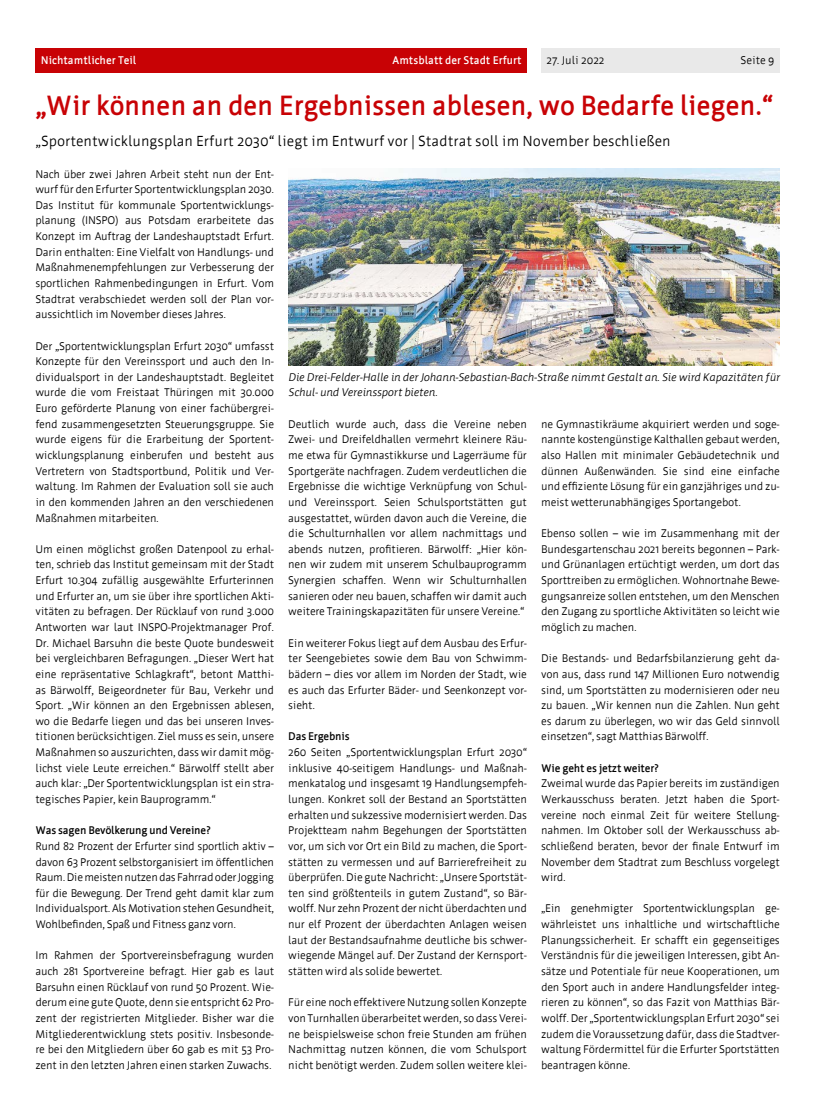
<style>
.page{position:relative;width:833px;height:1117px;background:#fff}
.page>*{position:absolute;margin:0;border:0;box-sizing:border-box;transform-origin:0 0}
.H1-u1{font:700 27.5px "Werk";letter-spacing:-.01em;color:#c80205}
.P-uz{font:14.38px "Werk";color:#000}
.P-Normal{font:11px/15.6px "Werk";letter-spacing:-.02em;color:#000;text-align:justify}
.t1{font:italic 11px/15.6px "Werk";letter-spacing:-.02em;color:#000}
.P-zu{font:700 11px "Werk";letter-spacing:-.02em;color:#000}
.t2{font:700 11px "Werk";color:#fff}
.P-Normal-2{font:11px "Werk";color:#000}
</style>
<div class="page">
<div style="left:541px;top:48px;width:239px;height:25px;background:#e9e9e9"></div>
<div style="left:35px;top:48px;width:492px;height:25px;background:#c80205"></div>
<img style="left:288px;top:169px;width:492px;height:196px">
<p class="t2" style="left:41px;top:55px;width:97px">Nichtamtlicher Teil</p>
<p class="t2" style="left:392px;top:55px;width:131px">Amtsblatt der Stadt Erfurt</p>
<p class="P-Normal-2" style="left:546px;top:54px;width:60px">27. Juli 2022</p>
<p class="P-Normal" style="left:740px;top:53px;width:36px">Seite 9</p>
<h1 class="H1-u1" style="left:35px;top:90px;width:739px">„Wir können an den Ergebnissen ablesen, wo Bedarfe liegen.“</h1>
<p class="P-uz" style="left:35px;top:133px;width:637px">„Sportentwicklungsplan Erfurt 2030“ liegt im Entwurf vor | Stadtrat soll im November beschließen</p>
<p class="P-Normal" style="left:35px;top:166px;width:240px">Nach über zwei Jahren Arbeit steht nun der Ent&shy;wurf für den Erfurter Sportentwicklungsplan 2030.<br>Das Institut für kommunale Sportentwicklungs&shy;planung (INSPO) aus Potsdam erarbeitete das Konzept im Auftrag der Landeshauptstadt Erfurt.<br>Darin enthalten: Eine Vielfalt von Handlungs- und Maßnahmenempfehlungen zur Verbesserung der sportlichen Rahmenbedingungen in Erfurt. Vom Stadtrat verabschiedet werden soll der Plan vor&shy;aussichtlich im November dieses Jahres.</p>
<p class="P-Normal" style="left:35px;top:338px;width:240px">Der „Sportentwicklungsplan Erfurt 2030“ umfasst Konzepte für den Vereinssport und auch den In&shy;dividualsport in der Landeshauptstadt. Begleitet wurde die vom Freistaat Thüringen mit 30.000<br>Euro geförderte Planung von einer fachübergrei&shy;fend zusammengesetzten Steuerungsgruppe. Sie wurde eigens für die Erarbeitung der Sportent&shy;wicklungsplanung einberufen und besteht aus Vertretern von Stadtsportbund, Politik und Ver&shy;waltung. Im Rahmen der Evaluation soll sie auch in den kommenden Jahren an den verschiedenen Maßnahmen mitarbeiten.</p>
<p class="P-Normal" style="left:35px;top:541px;width:240px">Um einen möglichst großen Datenpool zu erhal&shy;ten, schrieb das Institut gemeinsam mit der Stadt Erfurt 10.304 zufällig ausgewählte Erfurterinnen und Erfurter an, um sie über ihre sportlichen Akti&shy;vitäten zu befragen. Der Rücklauf von rund 3.000<br>Antworten war laut INSPO-Projektmanager Prof.<br>Dr. Michael Barsuhn die beste Quote bundesweit bei vergleichbaren Befragungen. „Dieser Wert hat eine repräsentative Schlagkraft“, betont Matthi&shy;as Bärwolff, Beigeordneter für Bau, Verkehr und Sport. „Wir können an den Ergebnissen ablesen, wo die Bedarfe liegen und das bei unseren Inves&shy;titionen berücksichtigen. Ziel muss es sein, unsere Maßnahmen so auszurichten, dass wir damit mög&shy;lichst viele Leute erreichen.“ Bärwolff stellt aber auch klar: „Der Sportentwicklungsplan ist ein stra&shy;tegisches Papier, kein Bauprogramm.“</p>
<p class="P-zu" style="left:35px;top:824px;width:177px">Was sagen Bevölkerung und Vereine?</p>
<p class="P-Normal" style="left:35px;top:838px;width:240px">Rund 82 Prozent der Erfurter sind sportlich aktiv – davon 63 Prozent selbstorganisiert im öffentlichen Raum. Die meisten nutzen das Fahrrad oder Jogging für die Bewegung. Der Trend geht damit klar zum Individualsport. Als Motivation stehen Gesundheit, Wohlbefinden, Spaß und Fitness ganz vorn.</p>
<p class="P-Normal" style="left:35px;top:947px;width:240px">Im Rahmen der Sportvereinsbefragung wurden auch 281 Sportvereine befragt. Hier gab es laut Barsuhn einen Rücklauf von rund 50 Prozent. Wie&shy;derum eine gute Quote, denn sie entspricht 62 Pro&shy;zent der registrierten Mitglieder. Bisher war die Mitgliederentwicklung stets positiv. Insbesonde&shy;re bei den Mitgliedern über 60 gab es mit 53 Pro&shy;zent in den letzten Jahren einen starken Zuwachs.</p>
<p class="t1" style="left:288px;top:369px;width:493px">Die Drei-Felder-Halle in der Johann-Sebastian-Bach-Straße nimmt Gestalt an. Sie wird Kapazitäten für<br>Schul- und Vereinssport bieten.</p>
<p class="P-Normal" style="left:541px;top:416px;width:240px">ne Gymnastikräume akquiriert werden und soge&shy;nannte kostengünstige Kalthallen gebaut werden, also Hallen mit minimaler Gebäudetechnik und dünnen Außenwänden. Sie sind eine einfache und effiziente Lösung für ein ganzjähriges und zu&shy;meist wetterunabhängiges Sportangebot.</p>
<p class="P-Normal" style="left:541px;top:525px;width:240px">Ebenso sollen – wie im Zusammenhang mit der Bundesgartenschau 2021 bereits begonnen – Park&shy;und Grünanlagen ertüchtigt werden, um dort das Sporttreiben zu ermöglichen. Wohnortnahe Bewe&shy;gungsanreize sollen entstehen, um den Menschen den Zugang zu sportliche Aktivitäten so leicht wie möglich zu machen.</p>
<p class="P-Normal" style="left:541px;top:650px;width:240px">Die Bestands- und Bedarfsbilanzierung geht da&shy;von aus, dass rund 147 Millionen Euro notwendig sind, um Sportstätten zu modernisieren oder neu zu bauen. „Wir kennen nun die Zahlen. Nun geht es darum zu überlegen, wo wir das Geld sinnvoll einsetzen“, sagt Matthias Bärwolff.</p>
<p class="P-zu" style="left:541px;top:761px;width:119px">Wie geht es jetzt weiter?</p>
<p class="P-Normal" style="left:541px;top:775px;width:240px">Zweimal wurde das Papier bereits im zuständigen Werkausschuss beraten. Jetzt haben die Sport&shy;vereine noch einmal Zeit für weitere Stellung&shy;nahmen. Im Oktober soll der Werkausschuss ab&shy;schließend beraten, bevor der finale Entwurf im November dem Stadtrat zum Beschluss vorgelegt wird.</p>
<p class="P-Normal" style="left:541px;top:900px;width:240px">„Ein genehmigter Sportentwicklungsplan ge&shy;währleistet uns inhaltliche und wirtschaftliche Planungssicherheit. Er schafft ein gegenseitiges Verständnis für die jeweiligen Interessen, gibt An&shy;sätze und Potentiale für neue Kooperationen, um den Sport auch in andere Handlungsfelder integ&shy;rieren zu können“, so das Fazit von Matthias Bär&shy;wolff. Der „Sportentwicklungsplan Erfurt 2030“ sei zudem die Voraussetzung dafür, dass die Stadtver&shy;waltung Fördermittel für die Erfurter Sportstätten beantragen könne.</p>
<p class="P-Normal" style="left:288px;top:416px;width:240px">Deutlich wurde auch, dass die Vereine neben Zwei- und Dreifeldhallen vermehrt kleinere Räu&shy;me etwa für Gymnastikkurse und Lagerräume für Sportgeräte nachfragen. Zudem verdeutlichen die Ergebnisse die wichtige Verknüpfung von Schul&shy;und Vereinssport. Seien Schulsportstätten gut ausgestattet, würden davon auch die Vereine, die die Schulturnhallen vor allem nachmittags und abends nutzen, profitieren. Bärwolff: „Hier kön&shy;nen wir zudem mit unserem Schulbauprogramm Synergien schaffen. Wenn wir Schulturnhallen sanieren oder neu bauen, schaffen wir damit auch weitere Trainingskapazitäten für unsere Vereine.“</p>
<p class="P-Normal" style="left:288px;top:635px;width:240px">Ein weiterer Fokus liegt auf dem Ausbau des Erfur&shy;ter Seengebietes sowie dem Bau von Schwimm&shy;bädern – dies vor allem im Norden der Stadt, wie es auch das Erfurter Bäder- und Seenkonzept vor&shy;sieht.</p>
<p class="P-zu" style="left:288px;top:730px;width:63px">Das Ergebnis</p>
<p class="P-Normal" style="left:288px;top:744px;width:240px">260 Seiten „Sportentwicklungsplan Erfurt 2030“ inklusive 40-seitigem Handlungs- und Maßnah&shy;menkatalog und insgesamt 19 Handlungsempfeh&shy;lungen. Konkret soll der Bestand an Sportstätten erhalten und sukzessive modernisiert werden. Das Projektteam nahm Begehungen der Sportstätten vor, um sich vor Ort ein Bild zu machen, die Sport&shy;stätten zu vermessen und auf Barrierefreiheit zu überprüfen. Die gute Nachricht: „Unsere Sportstät&shy;ten sind größtenteils in gutem Zustand“, so Bär&shy;wolff. Nur zehn Prozent der nicht überdachten und nur elf Prozent der überdachten Anlagen weisen laut der Bestandsaufnahme deutliche bis schwer&shy;wiegende Mängel auf. Der Zustand der Kernsport&shy;stätten wird als solide bewertet.</p>
<p class="P-Normal" style="left:288px;top:994px;width:240px">Für eine noch effektivere Nutzung sollen Konzepte von Turnhallen überarbeitet werden, so dass Verei&shy;ne beispielsweise schon freie Stunden am frühen Nachmittag nutzen können, die vom Schulsport nicht benötigt werden. Zudem sollen weitere klei-</p>
</div>
